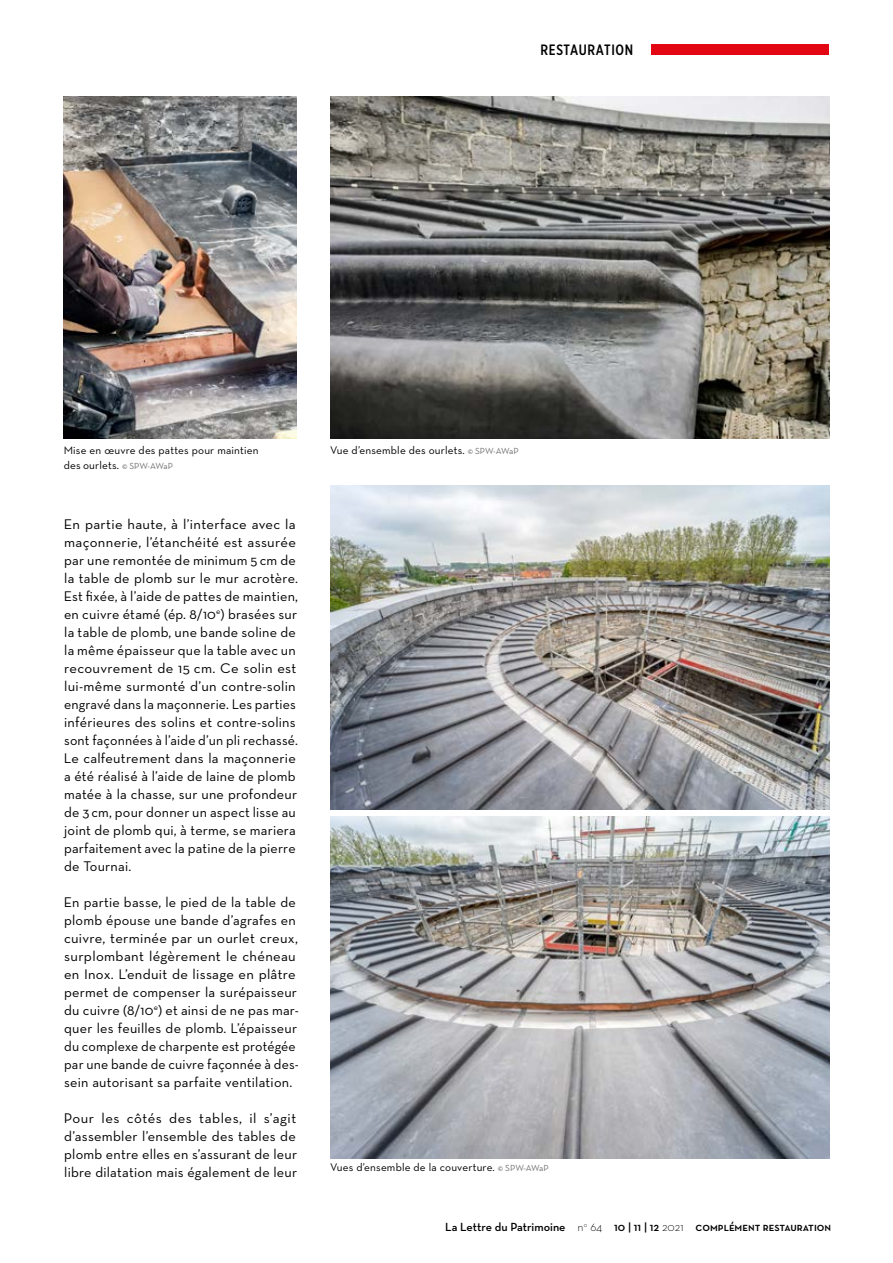
<style>
.page{position:relative;width:893px;height:1263px;background:#fff}
.page>*{position:absolute;margin:0;border:0;box-sizing:border-box;transform-origin:0 0}
.t1{font:500 15px "Gotham X Narrow";letter-spacing:.05em;color:#000}
.t2{font:14.25px/18px "Neutra Text";letter-spacing:.015em;color:#000}
.t3{font:600 12px "Neutra Text";color:#000}
.t4{font:11.25px/15px "Neutra Text";letter-spacing:.015em;color:#000}
.s1{font-size:9px;color:#706f6f}
.s2{font-weight:300}
.s3{font-family:"Neutra Text Demi SC";font-weight:400}
</style>
<div class="page">
<img style="left:64px;top:96px;width:232px;height:342px">
<img style="left:330px;top:97px;width:499px;height:341px">
<img style="left:330px;top:817px;width:499px;height:342px">
<img style="left:330px;top:485px;width:499px;height:324px">
<div style="left:651px;top:44px;width:178px;height:11px;background:#e30613"></div>
<p class="t1" style="left:540px;top:40px;width:94px">RESTAURATION</p>
<p class="t4" style="left:64px;top:442px;width:196px">Mise en œuvre des pattes pour maintien des ourlets. <span class="s1">© SPW-AWaP</span></p>
<p class="t4" style="left:330px;top:442px;width:190px">Vue d’ensemble des ourlets. <span class="s1">© SPW-AWaP</span></p>
<p class="t2" style="left:64px;top:515px;width:236px">En partie haute, à l’interface avec la maçonnerie, l’étanchéité est assurée par une remontée de minimum 5 cm de la table de plomb sur le mur acrotère.<br>Est fixée, à l’aide de pattes de maintien, en cuivre étamé (ép. 8/10<sup>e</sup>) brasées sur la table de plomb, une bande soline de la même épaisseur que la table avec un recouvrement de 15 cm. Ce solin est lui-même surmonté d’un contre-solin engravé dans la maçonnerie. Les parties inférieures des solins et contre-solins sont façonnées à l’aide d’un pli rechassé.<br>Le calfeutrement dans la maçonnerie a été réalisé à l’aide de laine de plomb matée à la chasse, sur une profondeur de 3 cm, pour donner un aspect lisse au joint de plomb qui, à terme, se mariera parfaitement avec la patine de la pierre de Tournai.</p>
<p class="t2" style="left:64px;top:893px;width:237px">En partie basse, le pied de la table de plomb épouse une bande d’agrafes en cuivre, terminée par un ourlet creux, surplombant légèrement le chéneau en Inox. L’enduit de lissage en plâtre permet de compenser la surépaisseur du cuivre (8/10<sup>e</sup>) et ainsi de ne pas mar&shy;quer les feuilles de plomb. L’épaisseur du complexe de charpente est protégée par une bande de cuivre façonnée à des&shy;sein autorisant sa parfaite ventilation.</p>
<p class="t2" style="left:64px;top:1109px;width:235px;text-align:justify">Pour les côtés des tables, il s’agit d’assembler l’ensemble des tables de plomb entre elles en s’assurant de leur libre dilatation mais également de leur</p>
<p class="t4" style="left:330px;top:1160px;width:220px">Vues d’ensemble de la couverture. <span class="s1">© SPW-AWaP</span></p>
<p class="t3" style="left:445px;top:1219px;width:387px">La Lettre du Patrimoine <span class="s2">n</span><sup>o</sup> <span class="s2">64</span> 10 | 11 | 12 <span class="s2">2021</span> <span class="s3">complément restauration</span></p>
</div>
